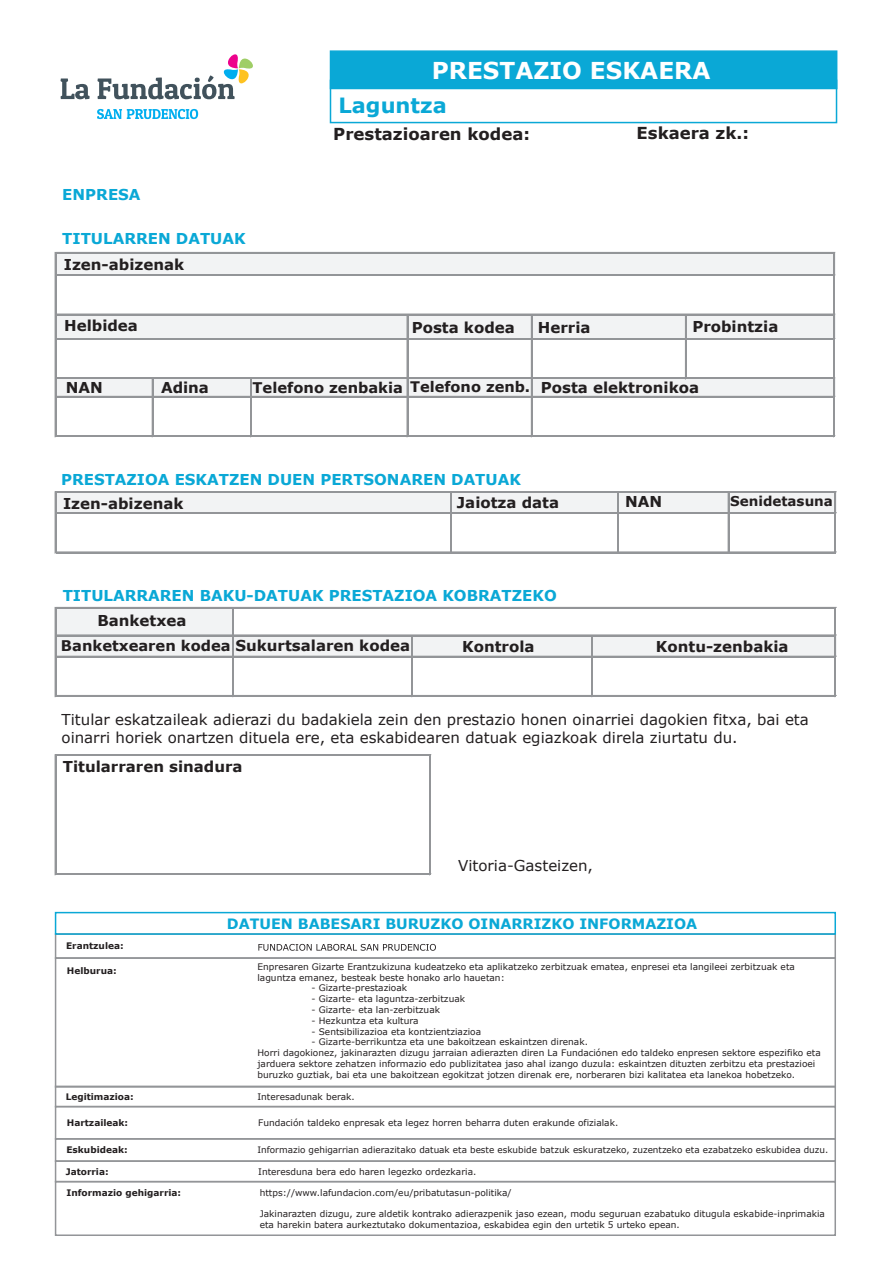
<style>
.page{position:relative;width:894px;height:1263px;background:#fff}
.page>*{position:absolute;margin:0;border:0;box-sizing:border-box;transform-origin:0 0}
.t1{font:700 23.25px "Verdana";color:#fff}
.t2{font:700 21px "Verdana";color:#0aa8d6}
.t3{font:700 16.5px "Verdana";color:#231f20}
.t4{font:700 15px "Verdana";color:#231f20}
.t5{font:15px/18px "Verdana";color:#231f20}
.t6{font:700 15px "Verdana";color:#0aa8d6}
.t7{font:700 14.25px "Verdana";color:#0aa8d6}
.t8{font:700 13.5px "Verdana";color:#231f20}
.t9{font:9px/10.8px "Verdana";color:#231f20}
.t10{font:700 9px "Verdana";color:#231f20}
.t11{font:8.85px "Verdana";color:#231f20}
.s1{font-size:14.7px}
.s2{font-size:14.55px}
</style>
<div class="page">
<div style="left:329px;top:50px;width:508px;height:39px;background:#0aa8d6;border:2px solid #0aa8d6"></div>
<div style="left:57px;top:253px;width:778px;height:22px;background:#f2f3f4"></div>
<div style="left:57px;top:315px;width:778px;height:24px;background:#f2f3f4"></div>
<div style="left:57px;top:378px;width:778px;height:19px;background:#f2f3f4"></div>
<div style="left:57px;top:492px;width:779px;height:21px;background:#f2f3f4"></div>
<div style="left:57px;top:608px;width:177px;height:28px;background:#f2f3f4"></div>
<div style="left:57px;top:635px;width:779px;height:22px;background:#f2f3f4"></div>
<hr style="left:55px;top:252px;width:1px;height:185px;background:#939598">
<hr style="left:55px;top:491px;width:1px;height:62px;background:#939598">
<hr style="left:834px;top:493px;width:1px;height:60px;background:#939598">
<hr style="left:55px;top:607px;width:1px;height:90px;background:#939598">
<hr style="left:55px;top:754px;width:1px;height:121px;background:#939598">
<hr style="left:833px;top:254px;width:1px;height:183px;background:#939598">
<hr style="left:406px;top:315px;width:1px;height:122px;background:#939598">
<hr style="left:407px;top:315px;width:1px;height:122px;background:#939598">
<hr style="left:531px;top:315px;width:1px;height:122px;background:#939598">
<hr style="left:685px;top:315px;width:1px;height:64px;background:#939598">
<hr style="left:152px;top:379px;width:1px;height:58px;background:#939598">
<hr style="left:250px;top:379px;width:2px;height:58px;background:#939598">
<hr style="left:450px;top:493px;width:2px;height:60px;background:#939598">
<hr style="left:617px;top:493px;width:2px;height:60px;background:#939598">
<hr style="left:727px;top:493px;width:2px;height:60px;background:#939598">
<hr style="left:834px;top:609px;width:1px;height:88px;background:#939598">
<hr style="left:232px;top:609px;width:2px;height:88px;background:#939598">
<hr style="left:411px;top:636px;width:2px;height:61px;background:#939598">
<hr style="left:591px;top:636px;width:2px;height:61px;background:#939598">
<hr style="left:429px;top:756px;width:1px;height:119px;background:#939598">
<hr style="left:56px;top:252px;width:778px;height:2px;background:#939598">
<hr style="left:56px;top:274px;width:778px;height:1px;background:#939598">
<hr style="left:56px;top:275px;width:778px;height:1px;background:#939598">
<hr style="left:56px;top:314px;width:778px;height:1px;background:#939598">
<hr style="left:56px;top:338px;width:778px;height:2px;background:#939598">
<hr style="left:56px;top:377px;width:778px;height:1px;background:#939598">
<hr style="left:56px;top:378px;width:778px;height:1px;background:#939598">
<hr style="left:56px;top:396px;width:778px;height:2px;background:#939598">
<hr style="left:56px;top:435px;width:778px;height:2px;background:#939598">
<hr style="left:56px;top:491px;width:780px;height:2px;background:#939598">
<hr style="left:56px;top:512px;width:780px;height:2px;background:#939598">
<hr style="left:56px;top:551px;width:779px;height:1px;background:#939598">
<hr style="left:56px;top:552px;width:780px;height:1px;background:#939598">
<hr style="left:56px;top:607px;width:780px;height:2px;background:#939598">
<hr style="left:56px;top:634px;width:779px;height:1px;background:#939598">
<hr style="left:56px;top:635px;width:780px;height:1px;background:#939598">
<hr style="left:56px;top:656px;width:780px;height:1px;background:#939598">
<hr style="left:56px;top:695px;width:780px;height:2px;background:#939598">
<hr style="left:56px;top:754px;width:374px;height:2px;background:#939598">
<hr style="left:56px;top:873px;width:374px;height:2px;background:#939598">
<div style="left:329px;top:80px;width:507px;height:43px;border:2px solid #0aa8d6"></div>
<div style="left:55px;top:912px;width:780px;height:22px;border:2px solid #0aa8d6"></div>
<svg style="left:258px;top:944px;width:178px;height:6px"></svg>
<div style="left:55px;top:957px;width:780px;height:130px;border:2px solid #939598"></div>
<div style="left:55px;top:1085px;width:780px;height:22px;border:2px solid #939598"></div>
<div style="left:55px;top:1105px;width:780px;height:34px;border:2px solid #939598"></div>
<div style="left:55px;top:1138px;width:780px;height:23px;border:2px solid #939598"></div>
<div style="left:55px;top:1160px;width:780px;height:22px;border:2px solid #939598"></div>
<div style="left:55px;top:1180px;width:780px;height:56px;border:2px solid #939598"></div>
<svg style="left:97px;top:109px;width:101px;height:10px"></svg>
<svg style="left:60px;top:54px;width:193px;height:45px"></svg>
<h1 class="t1" style="left:431px;top:56px;width:280px">PRESTAZIO ESKAERA</h1>
<h2 class="t2" style="left:338px;top:92px;width:110px">Laguntza</h2>
<h3 class="t6" style="left:62px;top:185px;width:80px">ENPRESA</h3>
<h3 class="t6" style="left:62px;top:229px;width:185px">TITULARREN DATUAK</h3>
<h3 class="t4" style="left:64px;top:255px;width:122px">Izen-abizenak</h3>
<h3 class="t4" style="left:64px;top:316px;width:75px">Helbidea</h3>
<h3 class="t3" style="left:333px;top:124px;width:198px">Prestazioaren kodea:</h3>
<h3 class="t3" style="left:636px;top:122px;width:114px">Eskaera zk.:</h3>
<h3 class="t4" style="left:411px;top:318px;width:105px">Posta kodea</h3>
<h3 class="t4" style="left:537px;top:318px;width:54px">Herria</h3>
<h3 class="t4" style="left:692px;top:317px;width:87px">Probintzia</h3>
<h3 class="t4" style="left:66px;top:378px;width:39px">NAN</h3>
<h3 class="t4" style="left:161px;top:378px;width:49px">Adina</h3>
<h3 class="t4" style="left:252px;top:378px;width:448px"><span class="s1">Telefono zenbakia</span> <span class="s2">Telefono zenb.</span> Posta elektronikoa</h3>
<h3 class="t6" style="left:61px;top:470px;width:461px">PRESTAZIOA ESKATZEN DUEN PERTSONAREN DATUAK</h3>
<h3 class="t4" style="left:63px;top:494px;width:122px">Izen-abizenak</h3>
<h3 class="t4" style="left:457px;top:493px;width:104px">Jaiotza data</h3>
<h3 class="t8" style="left:730px;top:493px;width:104px">Senidetasuna</h3>
<h3 class="t4" style="left:625px;top:492px;width:39px">NAN</h3>
<h3 class="t6" style="left:63px;top:586px;width:495px">TITULARRAREN BAKU-DATUAK PRESTAZIOA KOBRATZEKO</h3>
<h3 class="t4" style="left:97px;top:611px;width:91px">Banketxea</h3>
<h3 class="t4" style="left:61px;top:636px;width:350px"><span class="s1">Banketxearen kodea</span> Sukurtsalaren kodea</h3>
<h3 class="t4" style="left:462px;top:636px;width:74px">Kontrola</h3>
<h3 class="t4" style="left:655px;top:636px;width:134px">Kontu-zenbakia</h3>
<h3 class="t5" style="left:62px;top:710px;width:748px">Titular eskatzaileak adierazi du badakiela zein den prestazio honen oinarriei dagokien fitxa, bai eta oinarri horiek onartzen dituela ere, eta eskabidearen datuak egiazkoak direla ziurtatu du.</h3>
<h3 class="t4" style="left:63px;top:757px;width:181px">Titularraren sinadura</h3>
<h3 class="t5" style="left:458px;top:855px;width:136px">Vitoria-Gasteizen,</h3>
<p class="t10" style="left:66px;top:940px;width:59px">Erantzulea:</p>
<p class="t10" style="left:67px;top:965px;width:51px">Helburua:</p>
<p class="t10" style="left:66px;top:1090px;width:70px">Legitimazioa:</p>
<p class="t10" style="left:67px;top:1117px;width:63px">Hartzaileak:</p>
<p class="t10" style="left:66px;top:1144px;width:63px">Eskubideak:</p>
<p class="t10" style="left:66px;top:1165px;width:44px">Jatorria:</p>
<p class="t10" style="left:66px;top:1186px;width:116px">Informazio gehigarria:</p>
<h3 class="t7" style="left:227px;top:914px;width:471px">DATUEN BABESARI BURUZKO OINARRIZKO INFORMAZIOA</h3>
<p class="t9" style="left:257px;top:960px;width:538px">Enpresaren Gizarte Erantzukizuna kudeatzeko eta aplikatzeko zerbitzuak ematea, enpresei eta langileei zerbitzuak eta laguntza emanez, besteak beste honako arlo hauetan:</p>
<p class="t9" style="left:311px;top:982px;width:97px">- Gizarte-prestazioak</p>
<p class="t9" style="left:311px;top:993px;width:155px">- Gizarte- eta laguntza-zerbitzuak</p>
<p class="t9" style="left:311px;top:1004px;width:130px">- Gizarte- eta lan-zerbitzuak</p>
<p class="t9" style="left:311px;top:1014px;width:108px">- Hezkuntza eta kultura</p>
<p class="t9" style="left:311px;top:1025px;width:171px">- Sentsibilizazioa eta kontzientziazioa</p>
<p class="t9" style="left:257px;top:1036px;width:564px;text-indent:54px">- Gizarte-berrikuntza eta une bakoitzean eskaintzen direnak.<br>Horri dagokionez, jakinarazten dizugu jarraian adierazten diren La Fundaciónen edo taldeko enpresen sektore espezifiko eta jarduera sektore zehatzen informazio edo publizitatea jaso ahal izango duzula: eskaintzen dituzten zerbitzu eta prestazioei buruzko guztiak, bai eta une bakoitzean egokitzat jotzen direnak ere, norberaren bizi kalitatea eta lanekoa hobetzeko.</p>
<p class="t9" style="left:257px;top:1091px;width:99px">Interesadunak berak.</p>
<p class="t9" style="left:258px;top:1117px;width:361px">Fundación taldeko enpresak eta legez horren beharra duten erakunde ofizialak.</p>
<p class="t11" style="left:257px;top:1143px;width:572px">Informazio gehigarrian adierazitako datuak eta beste eskubide batzuk eskuratzeko, zuzentzeko eta ezabatzeko eskubidea duzu.</p>
<p class="t9" style="left:258px;top:1165px;width:219px">Interesduna bera edo haren legezko ordezkaria.</p>
<p class="t9" style="left:260px;top:1186px;width:253px">https://www.lafundacion.com/eu/pribatutasun-politika/</p>
<p class="t9" style="left:260px;top:1208px;width:566px">Jakinarazten dizugu, zure aldetik kontrako adierazpenik jaso ezean, modu seguruan ezabatuko ditugula eskabide-inprimakia eta harekin batera aurkeztutako dokumentazioa, eskabidea egin den urtetik 5 urteko epean.</p>
</div>
